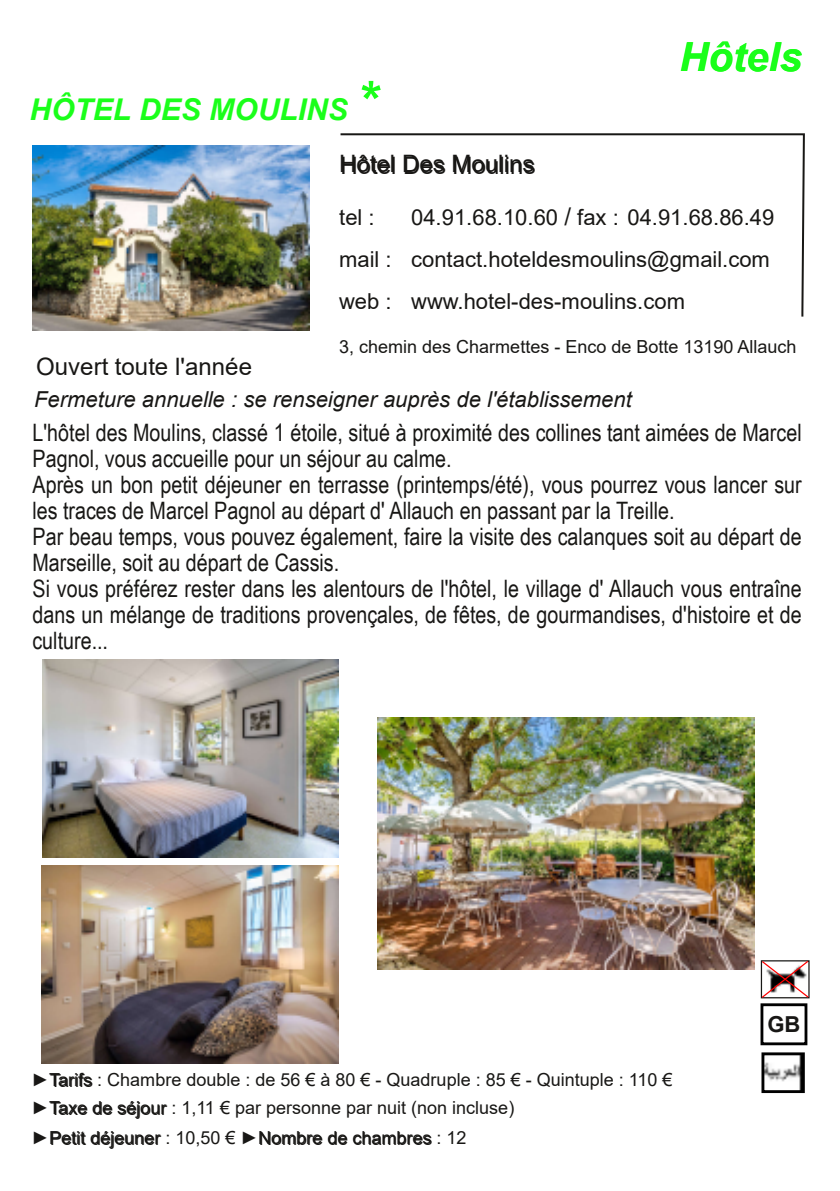
<style>
.page{position:relative;width:840px;height:1191px;background:#fff}
.page>*{position:absolute;margin:0;border:0;box-sizing:border-box;transform-origin:0 0}
.t1{font:italic 700 40px "Arial";color:#0f0}
.t2{font:italic 700 30px "Arial";color:#1aff1a}
.t3{font:24px/26px "Arial Narrow";color:#181715}
.t4{font:24px "Arial";color:#181715}
.t5{font:22px/42px "Arial";color:#181715}
.t6{font:italic 22px "Arial";color:#181715}
.t7{font:700 22px "Arial";color:#181715}
.t8{font:18px/28px "Arial";color:#181715}
.s1{font-size:54px}
.s2{font-size:24px}
</style>
<div class="page">
<img style="left:33px;top:146px;width:276px;height:184px">
<img style="left:765px;top:1056px;width:35px;height:33px">
<div style="left:761px;top:1052px;width:43px;height:41px;border:3px solid #000"></div>
<img style="left:378px;top:717px;width:376px;height:252px">
<img style="left:42px;top:659px;width:296px;height:198px">
<img style="left:41px;top:866px;width:297px;height:197px">
<svg style="left:340px;top:133px;width:465px;height:184px"></svg>
<div style="left:760px;top:1003px;width:47px;height:42px;border:3px solid #000"></div>
<svg style="left:760px;top:960px;width:49px;height:38px"></svg>
<p class="t2" style="left:29px;top:93px;width:349px">HÔTEL DES MOULINS <span class="s1">*</span></p>
<h1 class="t1" style="left:679px;top:35px;width:124px">Hôtels</h1>
<p class="t4" style="left:36px;top:354px;width:217px">Ouvert toute l'année</p>
<p class="t4" style="left:340px;top:152px;width:197px">Hôtel Des Moulins</p>
<p class="t5" style="left:339px;top:196px;width:37px">tel :</p>
<p class="t5" style="left:339px;top:196px;width:436px;text-indent:72px">04.91.68.10.60 <span class="s2">/</span> fax : 04.91.68.86.49 mail : contact.hoteldesmoulins@gmail.com web : www.hotel-des-moulins.com</p>
<p class="t8" style="left:339px;top:332px;width:459px">3, chemin des Charmettes - Enco de Botte 13190 Allauch</p>
<p class="t6" style="left:34px;top:387px;width:599px">Fermeture annuelle : se renseigner auprès de l'établissement</p>
<p class="t3" style="left:32px;top:419px;width:770px">L'hôtel des Moulins, classé 1 étoile, situé à proximité des collines tant aimées de Marcel Pagnol, vous accueille pour un séjour au calme.<br>Après un bon petit déjeuner en terrasse (printemps/été), vous pourrez vous lancer sur les traces de Marcel Pagnol au départ d' Allauch en passant par la Treille.<br>Par beau temps, vous pouvez également, faire la visite des calanques soit au départ de Marseille, soit au départ de Cassis.<br>Si vous préférez rester dans les alentours de l'hôtel, le village d' Allauch vous entraîne dans un mélange de traditions provençales, de fêtes, de gourmandises, d'histoire et de culture...</p>
<p class="t8" style="left:31px;top:1065px;width:642px">►Tarifs : Chambre double : de 56 € à 80 € - Quadruple : 85 € - Quintuple : 110 € ►Taxe de séjour : 1,11 € par personne par nuit (non incluse)</p>
<p class="t8" style="left:31px;top:1124px;width:436px">►Petit déjeuner : 10,50 € ►Nombre de chambres : 12</p>
<p class="t7" style="left:767px;top:1012px;width:35px">GB</p>
</div>
